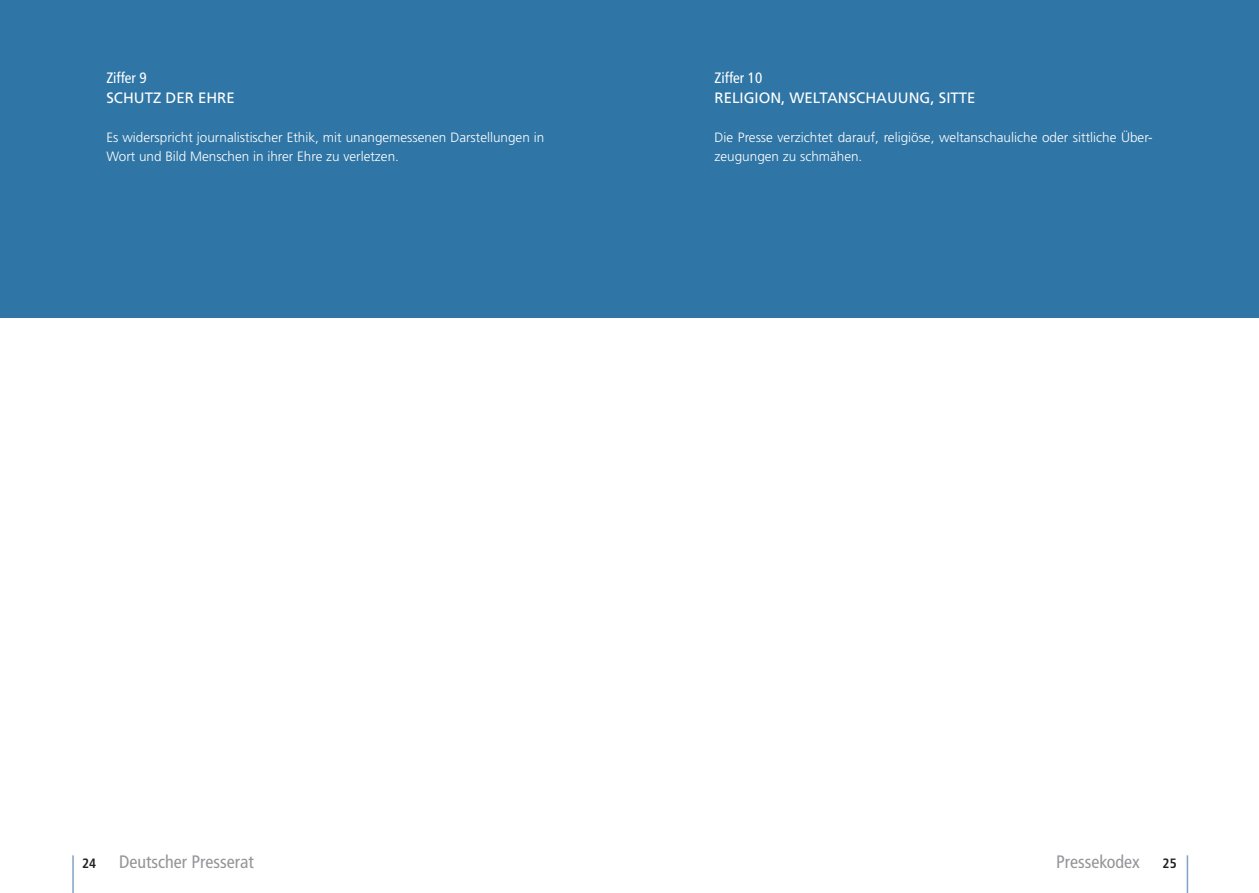
<style>
.page{position:relative;width:1259px;height:893px;background:#fff}
.page>*{position:absolute;margin:0;border:0;box-sizing:border-box;transform-origin:0 0}
.t1{font:condensed 18px "Frutiger";color:#939598}
.t2{font:15px "Frutiger";color:#fff}
.t3{font:condensed 15px "Frutiger";color:#fff}
.t4{font:300 13.5px/19.5px "Frutiger";color:#fff}
.t5{font:700 condensed 13.5px "Frutiger";color:#231f20}
</style>
<div class="page">
<div style="left:0;top:0;width:629px;height:317px;background:#2f75a5"></div>
<div style="left:629px;top:0;width:630px;height:317px;background:#2f75a5"></div>
<hr style="left:72px;top:855px;width:2px;height:38px;background:#81a1c5">
<hr style="left:1186px;top:855px;width:2px;height:38px;background:#81a1c5">
<p class="t3" style="left:106px;top:69px;width:42px">Ziffer 9</p>
<p class="t2" style="left:106px;top:89px;width:130px">SCHUTZ DER EHRE</p>
<p class="t4" style="left:106px;top:127px;width:439px">Es widerspricht journalistischer Ethik, mit unangemessenen Darstellungen in<br>Wort und Bild Menschen in ihrer Ehre zu verletzen.</p>
<p class="t3" style="left:714px;top:69px;width:49px">Ziffer 10</p>
<p class="t2" style="left:714px;top:89px;width:262px">RELIGION, WELTANSCHAUUNG, SITTE</p>
<p class="t4" style="left:714px;top:127px;width:439px">Die Presse verzichtet darauf, religiöse, weltanschauliche oder sittliche Über&shy;zeugungen zu schmähen.</p>
<p class="t5" style="left:82px;top:856px;width:16px">24</p>
<h1 class="t1" style="left:119px;top:851px;width:136px">Deutscher Presserat</h1>
<h1 class="t1" style="left:1056px;top:851px;width:85px">Pressekodex</h1>
<p class="t5" style="left:1162px;top:856px;width:16px">25</p>
</div>
